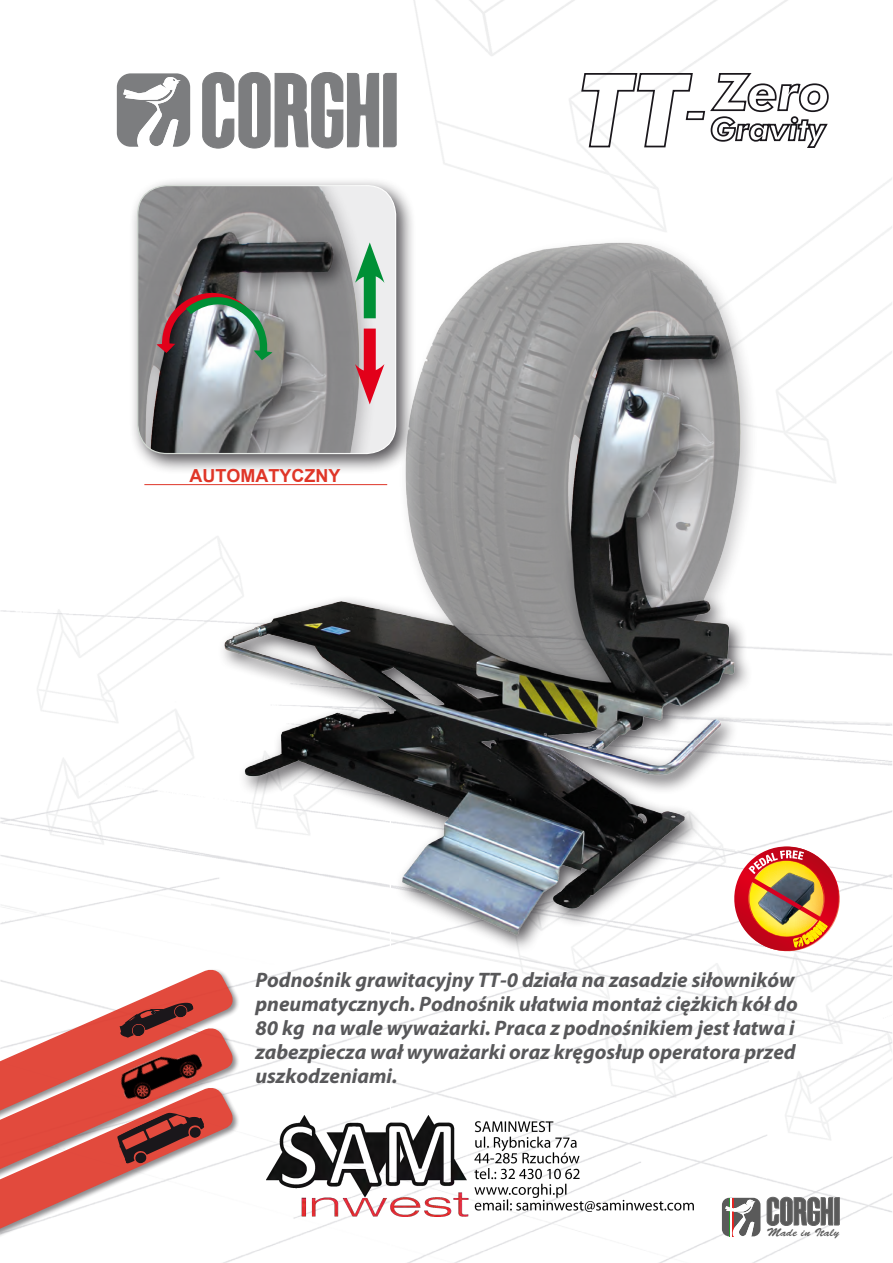
<style>
.page{position:relative;width:893px;height:1263px;background:#fff}
.page>*{position:absolute;margin:0;border:0;box-sizing:border-box;transform-origin:0 0}
.Cop_HLV_14_14{font:italic 700 21px/24px "Myriad Pro";color:#58585a}
.t1{font:700 18px "Arial";color:#df3628}
.t2{font:11.55px "Brush Script Std";color:#5a5a5a;scale:1.06 1}
</style>
<div class="page">
<img style="left:0;top:0;width:892px;height:1263px">
<div style="left:0;top:1086px;width:240px;height:177px;background:#fff"></div>
<svg style="left:0;top:966px;width:237px;height:295px"></svg>
<img style="left:107px;top:1029px;width:109px;height:89px">
<svg style="left:203px;top:72px;width:193px;height:76px"></svg>
<svg style="left:117px;top:73px;width:73px;height:74px"></svg>
<img style="left:184px;top:227px;width:601px;height:729px">
<img style="left:729px;top:846px;width:116px;height:110px">
<div style="left:129px;top:177px;width:287px;height:297px;background:#1a171c;opacity:.75"></div>
<div style="left:138px;top:186px;width:258px;height:267px;background:#ededee;border-radius:29px"></div>
<img style="left:138px;top:186px;width:237px;height:267px">
<div style="left:137px;top:185px;width:259px;height:269px;border:1px solid #fff;border-radius:29px"></div>
<div style="left:364px;top:266px;width:12px;height:52px;background:#009036"></div>
<svg style="left:355px;top:242px;width:29px;height:41px"></svg>
<div style="left:364px;top:329px;width:12px;height:52px;background:#e2001a"></div>
<svg style="left:355px;top:364px;width:29px;height:40px"></svg>
<svg style="left:156px;top:284px;width:117px;height:76px;background:#868682"></svg>
<svg style="left:581px;top:72px;width:248px;height:76px"></svg>
<svg style="left:767px;top:1197px;width:72px;height:28px;background:#7c7d7d"></svg>
<svg style="left:722px;top:1198px;width:38px;height:38px"></svg>
<hr style="left:144px;top:484px;width:243px;height:1px;background:#df3628">
<img style="left:267px;top:1115px;width:427px;height:102px">
<p class="t1" style="left:190px;top:463px;width:152px">AUTOMATYCZNY</p>
<p class="Cop_HLV_14_14" style="left:255px;top:967px;width:544px">Podnośnik grawitacyjny TT-0 działa na zasadzie siłowników pneumatycznych. Podnośnik ułatwia montaż ciężkich kół do 80 kg na wale wyważarki. Praca z podnośnikiem jest łatwa i zabezpiecza wał wyważarki oraz kręgosłup operatora przed uszkodzeniami.</p>
<p class="t2" style="left:767px;top:1226px;width:70px">Made in Italy</p>
</div>
